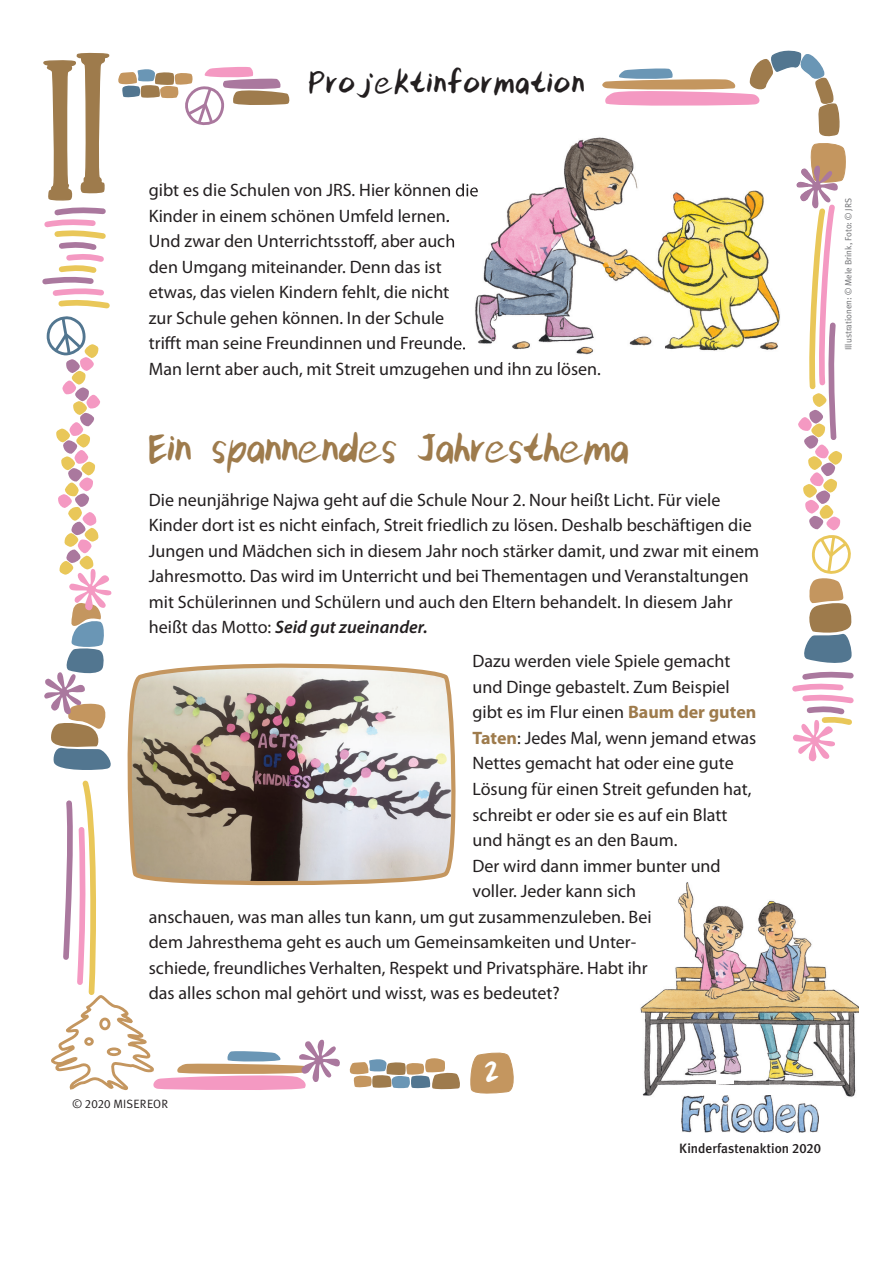
<style>
.page{position:relative;width:893px;height:1263px;background:#fff}
.page>*{position:absolute;margin:0;border:0;box-sizing:border-box;transform-origin:0 0}
.t1{font:49.5px "kit Type Extra";color:#9e7b4c}
.t2{font:37.5px "kit Type Extra";letter-spacing:.04em;color:#231f20}
.t3{font:37.5px "kit Type Extra";color:#fff}
.t4{font:18px/25.5px "Myriad Pro";color:#231f20}
.t5{font:500 13.5px "Meta Plus";color:#231f20}
.t6{font:12px "Meta Plus Normal";letter-spacing:.015em;color:#231f20}
.t7{font:9px "Meta Plus Normal";color:#6c6d70}
.s1{font-weight:600;font-style:italic}
.s2{font-weight:700;color:#9e7b4c}
.s3{font-family:"Meta Plus Normal Caps"}
.s4{font-family:"Meta Plus Medium Caps";font-weight:400}
</style>
<div class="page">
<img style="left:640px;top:882px;width:219px;height:215px">
<div style="left:716px;top:1075px;width:17px;height:9px;background:#fff"></div>
<img style="left:681px;top:1095px;width:137px;height:37px">
<svg style="left:470px;top:1052px;width:44px;height:42px;background:#cca575"></svg>
<svg style="left:349px;top:1058px;width:111px;height:32px"></svg>
<svg style="left:602px;top:50px;width:252px;height:712px"></svg>
<svg style="left:42px;top:53px;width:298px;height:1038px"></svg>
<svg style="left:123px;top:659px;width:333px;height:233px"></svg>
<img style="left:462px;top:125px;width:346px;height:237px">
<img style="left:796px;top:169px;width:12px;height:32px">
<img style="left:449px;top:184px;width:29px;height:16px">
<img style="left:449px;top:238px;width:6px;height:10px">
<img style="left:449px;top:336px;width:17px;height:14px">
<h2 class="t2" style="left:309px;top:67px;width:277px">Projektinformation</h2>
<p class="t4" style="left:149px;top:178px;width:454px">gibt es die Schulen von JRS. Hier können die<br>Kinder in einem schönen Umfeld lernen.<br>Und zwar den Unterrichtsstoff, aber auch<br>den Umgang miteinander. Denn das ist<br>etwas, das vielen Kindern fehlt, die nicht<br>zur Schule gehen können. In der Schule<br>trifft man seine Freundinnen und Freunde.<br>Man lernt aber auch, mit Streit umzugehen und ihn zu lösen.</p>
<h1 class="t1" style="left:149px;top:428px;width:481px">Ein spannendes Jahresthema</h1>
<p class="t4" style="left:149px;top:487px;width:612px">Die neunjährige Najwa geht auf die Schule Nour 2. Nour heißt Licht. Für viele Kinder dort ist es nicht einfach, Streit friedlich zu lösen. Deshalb beschäftigen die Jungen und Mädchen sich in diesem Jahr noch stärker damit, und zwar mit einem Jahresmotto. Das wird im Unterricht und bei Thementagen und Veranstaltungen mit Schülerinnen und Schülern und auch den Eltern behandelt. In diesem Jahr heißt das Motto: <span class="s1">Seid gut zueinander.</span></p>
<p class="t4" style="left:472px;top:649px;width:259px">Dazu werden viele Spiele gemacht</p>
<p class="t4" style="left:472px;top:674px;width:259px">und Dinge gebastelt. Zum Beispiel</p>
<p class="t4" style="left:472px;top:700px;width:285px">gibt es im Flur einen <span class="s2">Baum der guten</span></p>
<p class="t4" style="left:472px;top:725px;width:285px"><span class="s2">Taten</span>: Jedes Mal, wenn jemand etwas</p>
<p class="t4" style="left:472px;top:751px;width:263px">Nettes gemacht hat oder eine gute</p>
<p class="t4" style="left:472px;top:776px;width:280px">Lösung für einen Streit gefunden hat,</p>
<p class="t4" style="left:472px;top:802px;width:256px">schreibt er oder sie es auf ein Blatt</p>
<p class="t4" style="left:472px;top:827px;width:206px">und hängt es an den Baum.</p>
<p class="t4" style="left:472px;top:853px;width:250px">Der wird dann immer bunter und</p>
<p class="t4" style="left:472px;top:878px;width:165px">voller. Jeder kann sich</p>
<p class="t4" style="left:149px;top:904px;width:504px">anschauen, was man alles tun kann, um gut zusammenzuleben. Bei</p>
<p class="t4" style="left:149px;top:930px;width:489px">dem Jahresthema geht es auch um Gemeinsamkeiten und Unter-</p>
<p class="t4" style="left:149px;top:955px;width:500px">schiede, freundliches Verhalten, Respekt und Privatsphäre. Habt ihr</p>
<p class="t4" style="left:149px;top:981px;width:412px">das alles schon mal gehört und wisst, was es bedeutet?</p>
<p class="t6" style="left:73px;top:1097px;width:97px">© <span class="s3">2020</span> MISEREOR</p>
<h2 class="t3" style="left:485px;top:1057px;width:15px">2</h2>
<p class="t5" style="left:679px;top:1140px;width:143px">Kinderfastenaktion <span class="s4">2020</span></p>
<p class="t7" style="left:843px;top:350px;width:154px;rotate:-90deg">Illustrationen: © Mele Brink, Foto: © JRS</p>
</div>
